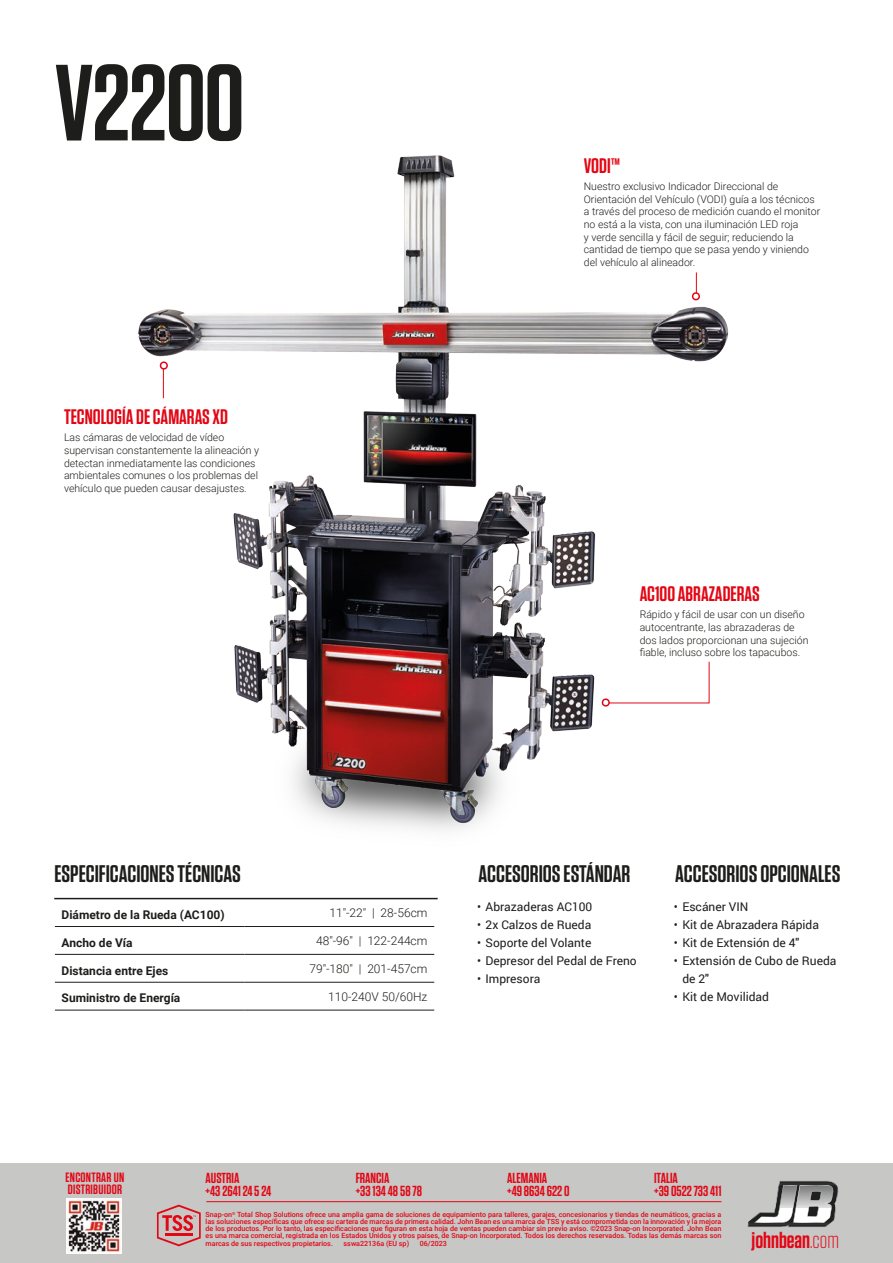
<style>
.page{position:relative;width:893px;height:1263px;background:#fff}
.page>*{position:absolute;margin:0;border:0;box-sizing:border-box;transform-origin:0 0}
.t1{font:600 108px "Tungsten";letter-spacing:-.01em;color:#1d1d1b}
.t2{font:600 24px "Tungsten";color:#1d1d1b}
.t3{font:600 22.8px "Tungsten";color:#e30614}
.t4{font:600 21px "Tungsten";color:#e30614}
.t5{font:600 14.55px "Tungsten";color:#e30614}
.t6{font:600 13.5px/12px "Tungsten";letter-spacing:.02em;color:#e30614}
.t7{font:12px/18px "Roboto";color:#1d1d1b}
.t8{font:700 12px "Roboto";color:#1d1d1b}
.t9{font:300 12px "Roboto";color:#1d1d1b}
.t10{font:300 10.5px/12.6px "Roboto";color:#1d1d1b}
.t11{font:500 7.2px/7.2px "Roboto";color:#e30614;text-align:justify}
.s1{font-weight:300}
</style>
<div class="page">
<div style="left:0;top:1164px;width:893px;height:99px;background:#c7c7c6"></div>
<svg style="left:747px;top:1181px;width:92px;height:46px"></svg>
<img style="left:66px;top:1198px;width:56px;height:56px">
<svg style="left:157px;top:1205px;width:44px;height:41px"></svg>
<hr style="left:166px;top:1233px;width:27px;height:3px;background:#e30614">
<img style="left:138px;top:155px;width:591px;height:675px">
<hr style="left:55px;top:926px;width:190px;height:1px;background:#1d1d1b">
<hr style="left:245px;top:926px;width:189px;height:1px;background:#1d1d1b">
<hr style="left:55px;top:954px;width:190px;height:1px;background:#1d1d1b">
<hr style="left:245px;top:954px;width:189px;height:1px;background:#1d1d1b">
<hr style="left:55px;top:982px;width:190px;height:1px;background:#1d1d1b">
<hr style="left:245px;top:982px;width:189px;height:1px;background:#1d1d1b">
<hr style="left:55px;top:1010px;width:190px;height:1px;background:#1d1d1b">
<hr style="left:245px;top:1010px;width:189px;height:1px;background:#1d1d1b">
<hr style="left:54px;top:898px;width:384px;height:1px;background:#1d1d1b">
<svg style="left:690px;top:272px;width:12px;height:30px"></svg>
<svg style="left:600px;top:661px;width:110px;height:47px"></svg>
<hr style="left:163px;top:367px;width:1px;height:31px;background:#e30614">
<svg style="left:158px;top:360px;width:12px;height:10px"></svg>
<hr style="left:206px;top:1201px;width:515px;height:1px;background:#e30614">
<p class="t1" style="left:55px;top:46px;width:192px">V2200</p>
<p class="t4" style="left:64px;top:405px;width:165px">TECNOLOGÍA DE CÁMARAS XD</p>
<p class="t10" style="left:64px;top:431px;width:197px">Las cámaras de velocidad de vídeo supervisan constantemente la alineación y detectan inmediatamente las condiciones ambientales comunes o los problemas del vehículo que pueden causar desajustes.</p>
<p class="t4" style="left:584px;top:154px;width:38px">VODI™</p>
<p class="t10" style="left:584px;top:180px;width:238px">Nuestro exclusivo Indicador Direccional de Orientación del Vehículo (VODI) guía a los técnicos a través del proceso de medición cuando el monitor no está a la vista, con una iluminación LED roja<br>y verde sencilla y fácil de seguir; reduciendo la cantidad de tiempo que se pasa yendo y viniendo del vehículo al alineador.</p>
<p class="t4" style="left:640px;top:583px;width:122px">AC100 ABRAZADERAS</p>
<p class="t10" style="left:640px;top:608px;width:170px">Rápido y fácil de usar con un diseño autocentrante, las abrazaderas de dos lados proporcionan una sujeción fiable, incluso sobre los tapacubos.</p>
<p class="t2" style="left:55px;top:861px;width:188px">ESPECIFICACIONES TÉCNICAS</p>
<p class="t2" style="left:478px;top:861px;width:153px">ACCESORIOS ESTÁNDAR</p>
<p class="t2" style="left:675px;top:861px;width:167px">ACCESORIOS OPCIONALES</p>
<p class="t8" style="left:62px;top:906px;width:165px">Diámetro de la Rueda (AC100)</p>
<p class="t9" style="left:329px;top:904px;width:100px">11"-22" | 28-56cm</p>
<p class="t8" style="left:62px;top:934px;width:73px">Ancho de Vía</p>
<p class="t9" style="left:316px;top:932px;width:113px">48"-96" | 122-244cm</p>
<p class="t8" style="left:62px;top:962px;width:108px">Distancia entre Ejes</p>
<p class="t9" style="left:309px;top:960px;width:120px">79"-180" | 201-457cm</p>
<p class="t8" style="left:62px;top:990px;width:120px">Suministro de Energía</p>
<p class="t9" style="left:328px;top:988px;width:101px">110-240V 50/60Hz</p>
<p class="t7" style="left:477px;top:898px;width:117px">• Abrazaderas AC100</p>
<p class="t7" style="left:477px;top:916px;width:116px">• 2x Calzos de Rueda</p>
<p class="t7" style="left:477px;top:934px;width:116px">• Soporte del Volante</p>
<p class="t7" style="left:477px;top:952px;width:161px">• Depresor del Pedal de Freno</p>
<p class="t7" style="left:477px;top:970px;width:65px">• Impresora</p>
<p class="t7" style="left:674px;top:898px;width:76px">• Escáner VIN</p>
<p class="t7" style="left:674px;top:916px;width:147px">• Kit de Abrazadera Rápida</p>
<p class="t7" style="left:674px;top:934px;width:127px">• Kit de Extensión de 4"</p>
<p class="t7" style="left:682px;top:952px;width:156px;text-indent:-9px">• Extensión de Cubo de Rueda de 2"</p>
<p class="t7" style="left:674px;top:988px;width:97px">• Kit de Movilidad</p>
<p class="t6" style="left:66px;top:1172px;width:60px">ENCONTRAR UN<br>DISTRIBUIDOR</p>
<p class="t5" style="left:206px;top:1170px;width:35px">AUSTRIA</p>
<p class="t5" style="left:206px;top:1183px;width:67px">+43 2641 24 5 24</p>
<p class="t5" style="left:356px;top:1170px;width:35px">FRANCIA</p>
<p class="t5" style="left:356px;top:1183px;width:68px">+33 134 48 58 78</p>
<p class="t5" style="left:507px;top:1170px;width:42px">ALEMANIA</p>
<p class="t5" style="left:507px;top:1183px;width:64px">+49 8634 622 0</p>
<p class="t5" style="left:654px;top:1170px;width:25px">ITALIA</p>
<p class="t5" style="left:654px;top:1183px;width:69px">+39 0522 733 411</p>
<p class="t11" style="left:206px;top:1210px;width:517px">Snap-on<sup>®</sup> Total Shop Solutions ofrece una amplia gama de soluciones de equipamiento para talleres, garajes, concesionarios y tiendas de neumáticos, gracias a las soluciones específicas que ofrece su cartera de marcas de primera calidad. John Bean es una marca de TSS y está comprometida con la innovación y la mejora de los productos. Por lo tanto, las especificaciones que figuran en esta hoja de ventas pueden cambiar sin previo aviso. ©2023 Snap-on Incorporated. John Bean es una marca comercial, registrada en los Estados Unidos y otros países, de Snap-on Incorporated. Todos los derechos reservados. Todas las demás marcas son marcas de sus respectivos propietarios.</p>
<p class="t11" style="left:344px;top:1239px;width:67px">sswa22136a (EU sp)</p>
<p class="t11" style="left:420px;top:1239px;width:29px">06/2023</p>
<p class="t3" style="left:752px;top:1228px;width:89px">johnbean<span class="s1">.com</span></p>
</div>
